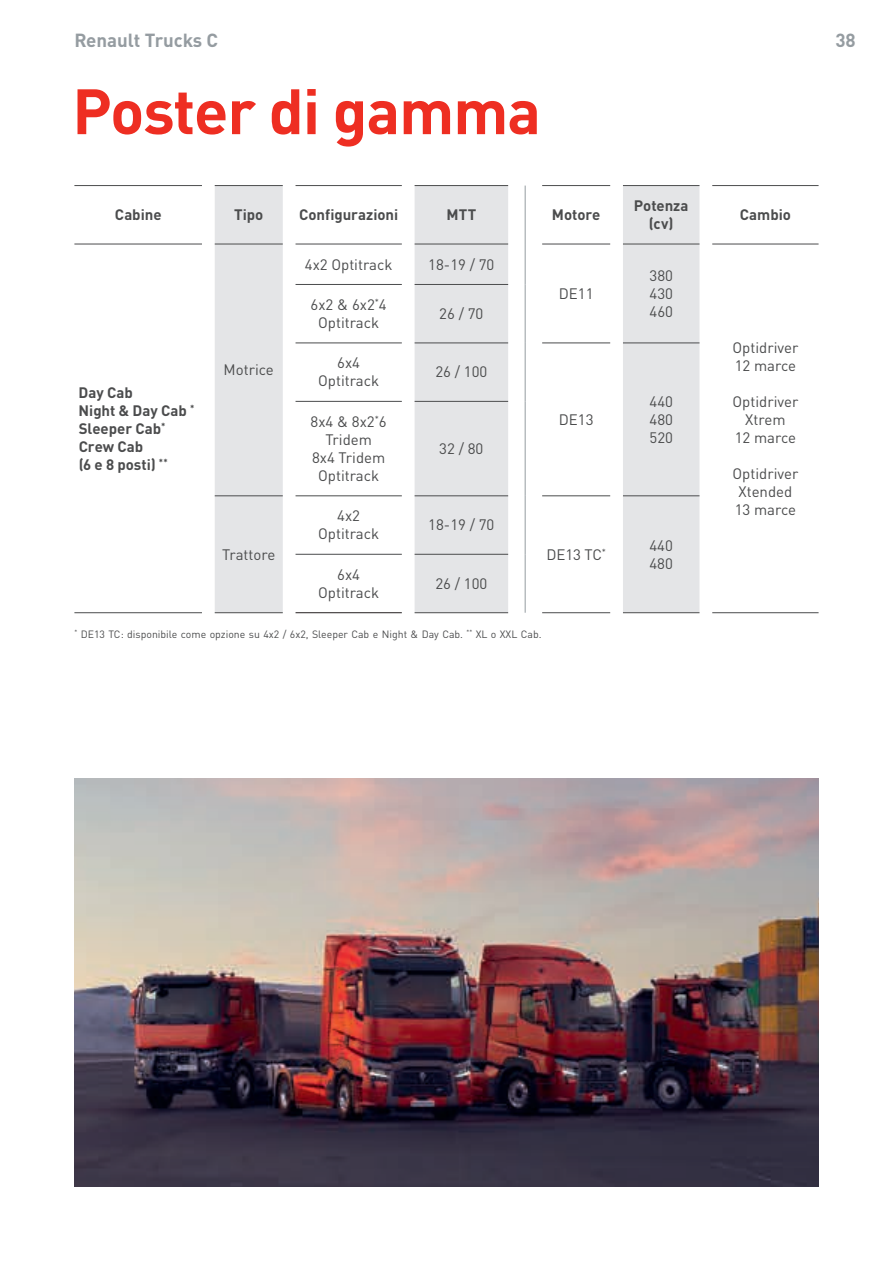
<style>
.page{position:relative;width:893px;height:1263px;background:#fff}
.page>*{position:absolute;margin:0;border:0;box-sizing:border-box;transform-origin:0 0}
.t1{font:700 63px "DIN Pro";letter-spacing:-.015em;color:#ee2e22}
.t2{font:700 18.75px "DIN Pro";color:#959ca1}
.t3{font:15px/18px "DIN Pro";color:#4b4c4d;text-align:center}
.t4{font:700 15px/18px "DIN Pro";color:#4b4c4d;text-align:center}
.t5{font:10.5px "DIN Pro";color:#4b4c4d}
</style>
<div class="page">
<svg style="left:215px;top:186px;width:484px;height:427px"></svg>
<hr style="left:415px;top:554px;width:93px;height:1px;background:#4b4c4d">
<hr style="left:74px;top:185px;width:128px;height:1px;background:#4b4c4d">
<hr style="left:215px;top:185px;width:68px;height:1px;background:#4b4c4d">
<hr style="left:296px;top:185px;width:106px;height:1px;background:#4b4c4d">
<hr style="left:415px;top:185px;width:93px;height:1px;background:#4b4c4d">
<hr style="left:542px;top:185px;width:68px;height:1px;background:#4b4c4d">
<hr style="left:623px;top:185px;width:76px;height:1px;background:#4b4c4d">
<hr style="left:712px;top:185px;width:107px;height:1px;background:#4b4c4d">
<hr style="left:74px;top:244px;width:128px;height:1px;background:#4b4c4d">
<hr style="left:215px;top:244px;width:68px;height:1px;background:#4b4c4d">
<hr style="left:296px;top:244px;width:106px;height:1px;background:#4b4c4d">
<hr style="left:415px;top:244px;width:93px;height:1px;background:#4b4c4d">
<hr style="left:542px;top:244px;width:68px;height:1px;background:#4b4c4d">
<hr style="left:623px;top:244px;width:76px;height:1px;background:#4b4c4d">
<hr style="left:712px;top:244px;width:107px;height:1px;background:#4b4c4d">
<hr style="left:215px;top:495px;width:68px;height:1px;background:#4b4c4d">
<hr style="left:296px;top:284px;width:106px;height:1px;background:#4b4c4d">
<hr style="left:296px;top:343px;width:106px;height:1px;background:#4b4c4d">
<hr style="left:415px;top:284px;width:93px;height:1px;background:#4b4c4d">
<hr style="left:415px;top:343px;width:93px;height:1px;background:#4b4c4d">
<hr style="left:415px;top:401px;width:93px;height:1px;background:#4b4c4d">
<hr style="left:415px;top:495px;width:93px;height:1px;background:#4b4c4d">
<hr style="left:542px;top:495px;width:68px;height:1px;background:#4b4c4d">
<hr style="left:623px;top:495px;width:76px;height:1px;background:#4b4c4d">
<hr style="left:296px;top:401px;width:106px;height:1px;background:#4b4c4d">
<hr style="left:296px;top:495px;width:106px;height:1px;background:#4b4c4d">
<hr style="left:296px;top:554px;width:106px;height:1px;background:#4b4c4d">
<hr style="left:74px;top:612px;width:128px;height:1px;background:#4b4c4d">
<hr style="left:215px;top:612px;width:68px;height:1px;background:#4b4c4d">
<hr style="left:415px;top:612px;width:93px;height:1px;background:#4b4c4d">
<hr style="left:542px;top:612px;width:68px;height:1px;background:#4b4c4d">
<hr style="left:623px;top:612px;width:76px;height:1px;background:#4b4c4d">
<hr style="left:712px;top:612px;width:107px;height:1px;background:#4b4c4d">
<hr style="left:296px;top:612px;width:106px;height:1px;background:#231f20">
<hr style="left:542px;top:343px;width:68px;height:1px;background:#4b4c4d">
<hr style="left:623px;top:343px;width:76px;height:1px;background:#4b4c4d">
<hr style="left:525px;top:186px;width:1px;height:58px;background:#959ca1">
<hr style="left:525px;top:244px;width:1px;height:40px;background:#959ca1">
<hr style="left:525px;top:284px;width:1px;height:59px;background:#959ca1">
<hr style="left:525px;top:343px;width:1px;height:58px;background:#959ca1">
<hr style="left:525px;top:401px;width:1px;height:95px;background:#959ca1">
<hr style="left:525px;top:496px;width:1px;height:58px;background:#959ca1">
<hr style="left:525px;top:554px;width:1px;height:59px;background:#959ca1">
<img style="left:74px;top:778px;width:745px;height:408px">
<p class="t2" style="left:74px;top:24px;width:145px">Renault Trucks C</p>
<p class="t2" style="left:835px;top:24px;width:22px">38</p>
<h1 class="t1" style="left:72px;top:59px;width:470px">Poster di gamma</h1>
<p class="t4" style="left:115px;top:204px;width:48px">Cabine</p>
<p class="t4" style="left:234px;top:204px;width:31px">Tipo</p>
<p class="t4" style="left:299px;top:204px;width:101px">Configurazioni</p>
<p class="t4" style="left:446px;top:204px;width:31px">MTT</p>
<p class="t4" style="left:552px;top:204px;width:50px">Motore</p>
<p class="t4" style="left:634px;top:195px;width:56px">Potenza (cv)</p>
<p class="t4" style="left:740px;top:204px;width:53px">Cambio</p>
<p class="t4" style="left:79px;top:381px;width:117px;text-align:left">Day Cab<br>Night &amp; Day Cab <sup>*<br></sup>Sleeper Cab<sup>*<br></sup>Crew Cab<br>(6 e 8 posti) <sup>**</sup></p>
<p class="t3" style="left:224px;top:359px;width:52px">Motrice</p>
<p class="t3" style="left:222px;top:544px;width:55px">Trattore</p>
<p class="t3" style="left:305px;top:254px;width:89px">4x2 Optitrack</p>
<p class="t3" style="left:428px;top:254px;width:68px">18-19 / 70</p>
<p class="t3" style="left:311px;top:294px;width:78px">6x2 &amp; 6x2<sup>*</sup>4<br>Optitrack</p>
<p class="t3" style="left:439px;top:303px;width:46px">26 / 70</p>
<p class="t3" style="left:318px;top:353px;width:63px">6x4<br>Optitrack</p>
<p class="t3" style="left:435px;top:362px;width:53px">26 / 100</p>
<p class="t3" style="left:311px;top:411px;width:78px">8x4 &amp; 8x2<sup>*</sup>6<br>Tridem<br>8x4 Tridem<br>Optitrack</p>
<p class="t3" style="left:439px;top:438px;width:46px">32 / 80</p>
<p class="t3" style="left:318px;top:505px;width:63px">4x2<br>Optitrack</p>
<p class="t3" style="left:428px;top:514px;width:68px">18-19 / 70</p>
<p class="t3" style="left:318px;top:564px;width:63px">6x4<br>Optitrack</p>
<p class="t3" style="left:435px;top:573px;width:53px">26 / 100</p>
<p class="t3" style="left:559px;top:283px;width:36px">DE11</p>
<p class="t3" style="left:559px;top:409px;width:36px">DE13</p>
<p class="t3" style="left:649px;top:265px;width:25px;text-align:justify">380<br>430<br>460</p>
<p class="t3" style="left:649px;top:391px;width:25px;text-align:justify">440<br>480<br>520</p>
<p class="t3" style="left:546px;top:544px;width:61px">DE13 TC<sup>*</sup></p>
<p class="t3" style="left:649px;top:535px;width:25px;text-align:left">440<br>480</p>
<p class="t5" style="left:74px;top:625px;width:469px"><sup>*</sup> DE13 TC: disponibile come opzione su 4x2 / 6x2, Sleeper Cab e Night &amp; Day Cab. <sup>**</sup> XL o XXL Cab.</p>
<p class="t3" style="left:732px;top:337px;width:67px;text-align:left">Optidriver<br>12 marce</p>
<p class="t3" style="left:732px;top:391px;width:67px">Optidriver<br>Xtrem<br>12 marce</p>
<p class="t3" style="left:732px;top:463px;width:67px;text-align:left">Optidriver<br>Xtended<br>13 marce</p>
</div>
